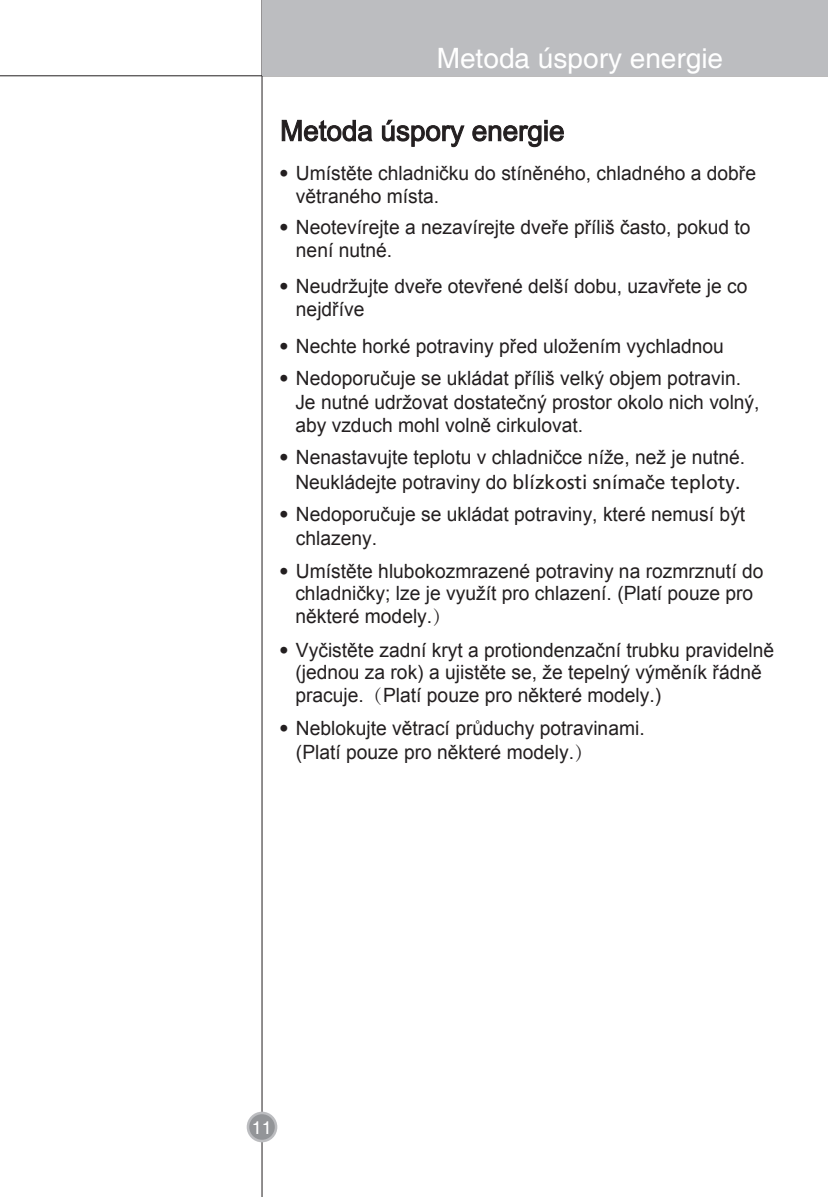
<style>
.page{position:relative;width:828px;height:1197px;background:#fff}
.page>*{position:absolute;margin:0;border:0;box-sizing:border-box;transform-origin:0 0}
.t1{font:28px "Helvetica";color:#fff}
.t2{font:19.6px/23px "Arial";color:#231f20}
.t3{font:18px "Helvetica";color:#fff}
.s1{font-family:"Frutiger"}
.s2{font-family:"Adobe Song Std";font-weight:300}
</style>
<div class="page">
<hr style="left:0;top:75px;width:828px;height:1px;background:#231f20">
<hr style="left:262px;top:0;width:1px;height:1196px;background:#231f20">
<div style="left:262px;top:0;width:566px;height:76px;background:#bcbdc0"></div>
<svg style="left:247px;top:1111px;width:30px;height:31px"></svg>
<div style="left:249px;top:1114px;width:26px;height:25px;background:#939598;border-radius:50%"></div>
<svg style="left:281px;top:119px;width:92px;height:23px"></svg>
<svg style="left:381px;top:119px;width:84px;height:29px"></svg>
<svg style="left:472px;top:120px;width:92px;height:28px"></svg>
<h1 class="t1" style="left:437px;top:42px;width:288px">Metoda úspory energie</h1>
<p class="t2" style="left:296px;top:161px;width:461px;text-indent:-17px"><span class="s1">•</span> Umístěte chladničku do stíněného, chladného a dobře větraného místa.</p>
<p class="t2" style="left:296px;top:216px;width:456px;text-indent:-17px"><span class="s1">•</span> Neotevírejte a nezavírejte dveře příliš často, pokud to není nutné.</p>
<p class="t2" style="left:296px;top:275px;width:453px;text-indent:-17px"><span class="s1">•</span> Neudržujte dveře otevřené delší dobu, uzavřete je co nejdříve</p>
<p class="t2" style="left:279px;top:334px;width:446px"><span class="s1">•</span> Nechte horké potraviny před uložením vychladnou</p>
<p class="t2" style="left:295px;top:366px;width:466px;line-height:23.6px;text-indent:-16px"><span class="s1">•</span> Nedoporučuje se ukládat příliš velký objem potravin.<br>Je nutné udržovat dostatečný prostor okolo nich volný, aby vzduch mohl volně cirkulovat.</p>
<p class="t2" style="left:279px;top:444px;width:467px;line-height:25.6px;text-align:center"><span class="s1">•</span> Nenastavujte teplotu v chladničce níže, než je nutné.<br>Neukládejte potraviny do <span class="s1">blízkosti sníma</span>č<span class="s1">e teploty.</span></p>
<p class="t2" style="left:296px;top:503px;width:451px;text-indent:-17px"><span class="s1">•</span> Nedoporučuje se ukládat potraviny, které nemusí být chlazeny.</p>
<p class="t2" style="left:295px;top:560px;width:469px;line-height:22.2px;text-indent:-16px"><span class="s1">•</span> Umístěte hlubokozmrazené potraviny na rozmrznutí do chladničky; lze je využít pro chlazení. (Platí pouze pro některé modely.<span class="s2">）</span></p>
<p class="t2" style="left:295px;top:639px;width:480px;line-height:22.2px;text-indent:-16px"><span class="s1">•</span> Vyčistěte zadní kryt a protiondenzační trubku pravidelně (jednou za rok) a ujistěte se, že tepelný výměník řádně pracuje.<span class="s2">（</span>Platí pouze pro některé modely.)</p>
<p class="t2" style="left:296px;top:717px;width:350px;text-indent:-17px"><span class="s1">•</span> Neblokujte větrací průduchy potravinami. (Platí pouze pro některé modely.<span class="s2">）</span></p>
<p class="t3" style="left:252px;top:1116px;width:22px">11</p>
</div>
